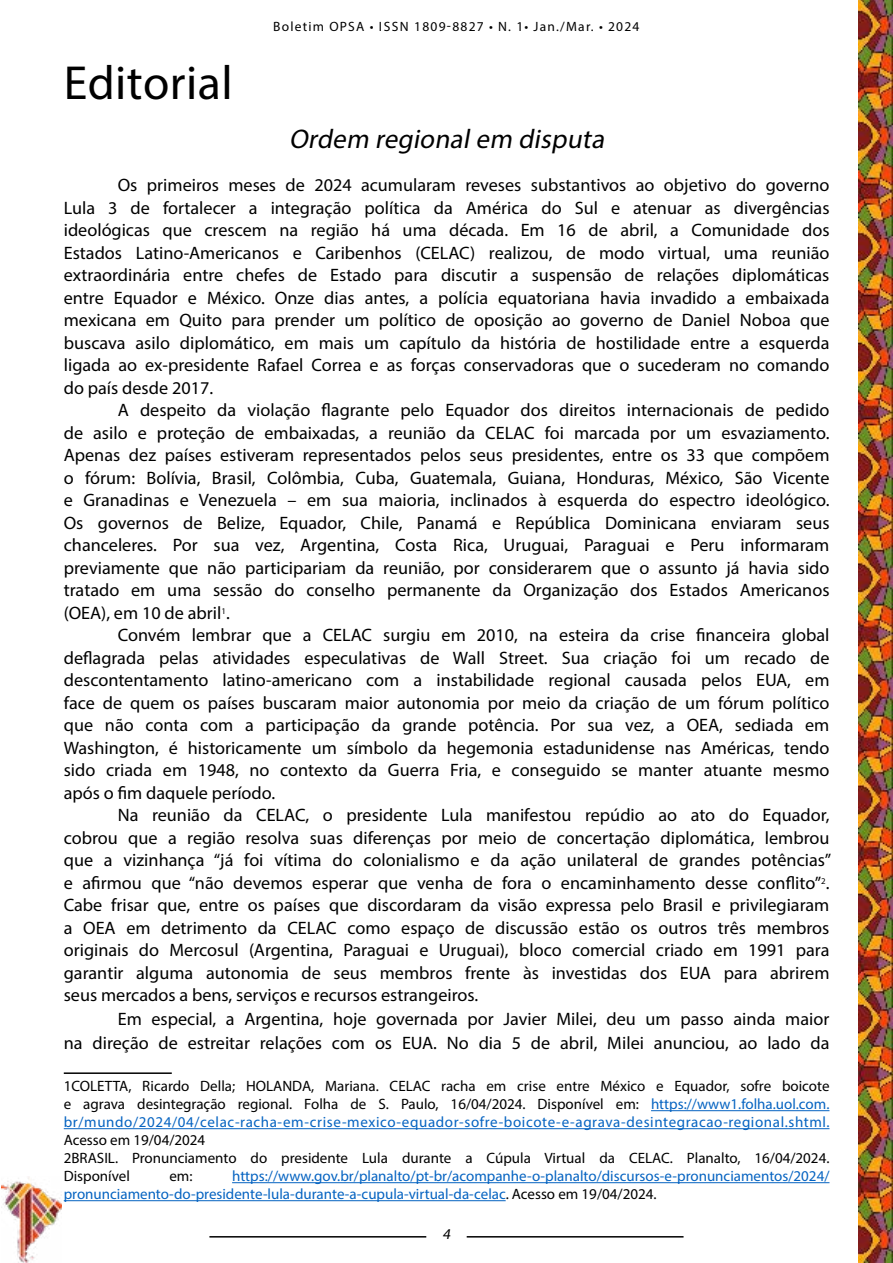
<style>
.page{position:relative;width:893px;height:1263px;background:#fff}
.page>*{position:absolute;margin:0;border:0;box-sizing:border-box;transform-origin:0 0}
.t1{font:48px "Myriad Pro";letter-spacing:.01em;color:#000}
.t2{font:italic 27px "Myriad Pro";color:#000}
.t3{font:18px/22.5px "Myriad Pro";color:#000;text-align:justify}
.t4{font:15px/18px "Myriad Pro";color:#000;text-align:justify}
.t5{font:15px/18px "Myriad Pro";color:#0563c1}
.t6{font:italic 15px "Myriad Pro";color:#000}
.t7{font:13.5px "Myriad Pro";letter-spacing:.09em;color:#000}
.s1{color:#0563c1}
.s2{color:#000}
</style>
<div class="page">
<hr style="left:467px;top:1236px;width:217px;height:1px;background:#000">
<hr style="left:209px;top:1236px;width:217px;height:1px;background:#000">
<img style="left:1px;top:1177px;width:60px;height:85px">
<img style="left:859px;top:0;width:34px;height:1263px">
<hr style="left:64px;top:1072px;width:108px;height:2px;background:#000">
<hr style="left:651px;top:1110px;width:178px;height:1px;background:#0563c1">
<hr style="left:64px;top:1128px;width:765px;height:1px;background:#0563c1">
<hr style="left:232px;top:1182px;width:597px;height:1px;background:#0563c1">
<hr style="left:64px;top:1200px;width:442px;height:1px;background:#0563c1">
<h1 class="t1" style="left:64px;top:53px;width:171px">Editorial</h1>
<p class="t7" style="left:273px;top:18px;width:368px">Boletim OPSA • ISSN 1809-8827 • N. 1• Jan./Mar. • 2024</p>
<h2 class="t2" style="left:289px;top:122px;width:322px">Ordem regionalem disputa</h2>
<p class="t3" style="left:64px;top:174px;width:767px;text-indent:54px">Os primeiros meses de 2024 acumularam reveses substantivos ao objetivo do governo Lula 3 de fortalecer a integração política da América do Sul e atenuar as divergências ideológicas que crescem na região há uma década. Em 16 de abril, a Comunidade dos Estados Latino-Americanos e Caribenhos (CELAC) realizou, de modo virtual, uma reunião extraordinária entre chefes de Estado para discutir a suspensão de relações diplomáticas entre Equador e México. Onze dias antes, a polícia equatoriana havia invadido a embaixada mexicana em Quito para prender um político de oposição ao governo de Daniel Noboa que buscava asilo diplomático, em mais um capítulo da história de hostilidade entre a esquerda ligada ao ex-presidente Rafael Correa e as forças conservadoras que o sucederam no comando do país desde 2017.</p>
<p class="t3" style="left:64px;top:399px;width:767px;text-indent:54px">A despeito da violação flagrante pelo Equador dos direitos internacionais de pedido de asilo e proteção de embaixadas, a reunião da CELAC foi marcada por um esvaziamento.<br>Apenas dez países estiveram representados pelos seus presidentes, entre os 33 que compõem o fórum: Bolívia, Brasil, Colômbia, Cuba, Guatemala, Guiana, Honduras, México, São Vicente e Granadinas e Venezuela – em sua maioria, inclinados à esquerda do espectro ideológico.<br>Os governos de Belize, Equador, Chile, Panamá e República Dominicana enviaram seus chanceleres. Por sua vez, Argentina, Costa Rica, Uruguai, Paraguai e Peru informaram previamente que não participariam da reunião, por considerarem que o assunto já havia sido tratado em uma sessão do conselho permanente da Organização dos Estados Americanos (OEA), em 10 de abril<sup>1</sup>.</p>
<p class="t3" style="left:64px;top:624px;width:767px;text-indent:54px">Convém lembrar que a CELAC surgiu em 2010, na esteira da crise financeira global deflagrada pelas atividades especulativas de Wall Street. Sua criação foi um recado de descontentamento latino-americano com a instabilidade regional causada pelos EUA, em face de quem os países buscaram maior autonomia por meio da criação de um fórum político que não conta com a participação da grande potência. Por sua vez, a OEA, sediada em Washington, é historicamente um símbolo da hegemonia estadunidense nas Américas, tendo sido criada em 1948, no contexto da Guerra Fria, e conseguido se manter atuante mesmo após o fim daquele período.</p>
<p class="t3" style="left:64px;top:804px;width:769px;text-indent:54px">Na reunião da CELAC, o presidente Lula manifestou repúdio ao ato do Equador, cobrou que a região resolva suas diferenças por meio de concertação diplomática, lembrou que a vizinhança “já foi vítima do colonialismo e da ação unilateral de grandes potências” e afirmou que “não devemos esperar que venha de fora o encaminhamento desse conflito”<sup>2</sup>.<br>Cabe frisar que, entre os países que discordaram da visão expressa pelo Brasil e privilegiaram a OEA em detrimento da CELAC como espaço de discussão estão os outros três membros originais do Mercosul (Argentina, Paraguai e Uruguai), bloco comercial criado em 1991 para garantir alguma autonomia de seus membros frente às investidas dos EUA para abrirem seus mercados a bens, serviços e recursos estrangeiros.</p>
<p class="t3" style="left:64px;top:1007px;width:767px;line-height:24px;text-align:right">Em especial, a Argentina, hoje governada por Javier Milei, deu um passo ainda maior<br>na direção de estreitar relações com os EUA. No dia 5 de abril, Milei anunciou, ao lado da</p>
<p class="t4" style="left:64px;top:1077px;width:767px">1COLETTA, Ricardo Della; HOLANDA, Mariana. CELAC racha em crise entre México e Equador, sofre boicote e agrava desintegração regional. Folha de S. Paulo, 16/04/2024. Disponível em: <span class="s1">https://www1.folha.uol.com. br/mundo/2024/04/celac-racha-em-crise-mexico-equador-sofre-boicote-e-agrava-desintegracao-regional.shtml.</span></p>
<p class="t4" style="left:64px;top:1131px;width:767px;text-align:left">Acesso em 19/04/2024<br>2BRASIL. Pronunciamento do presidente Lula durante a Cúpula Virtual da CELAC. Planalto, 16/04/2024.<br>Disponível</p>
<p class="t5" style="left:64px;top:1167px;width:767px;text-indent:168px">https://www.gov.br/planalto/pt-br/acompanhe-o-planalto/discursos-e-pronunciamentos/2024/ pronunciamento-do-presidente-lula-durante-a-cupula-virtual-da-celac<span class="s2">. Acesso em 19/04/2024.</span></p>
<p class="t4" style="left:169px;top:1167px;width:25px">em:</p>
<p class="t6" style="left:443px;top:1224px;width:12px">4</p>
</div>
